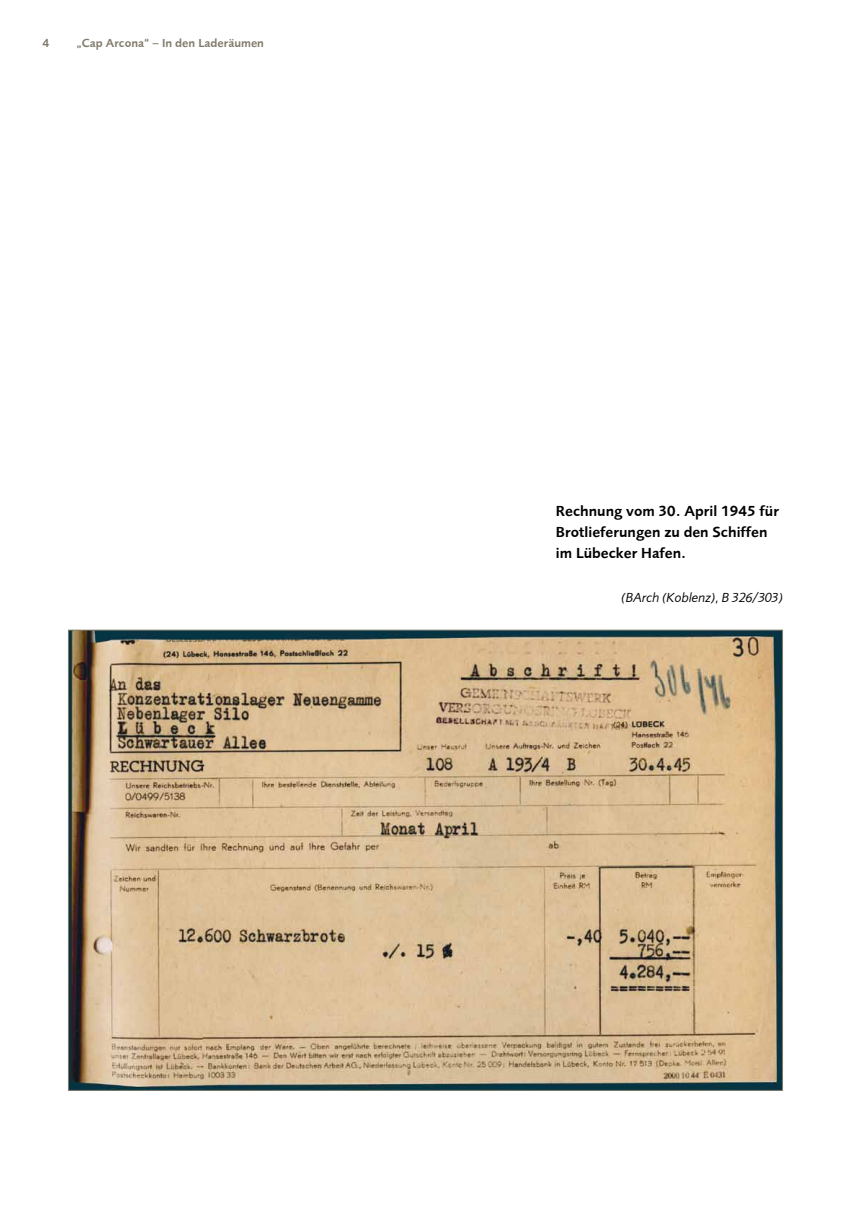
<style>
.page{position:relative;width:851px;height:1212px;background:#fff}
.page>*{position:absolute;margin:0;border:0;box-sizing:border-box;transform-origin:0 0}
.t1{font:15px/21px "Foundry Sans Demi";color:#000}
.t2{font:italic 13.5px "Foundry Sans";color:#000}
.t3{font:12px "Foundry Sans Demi";color:#827c6c}
</style>
<div class="page">
<img style="left:70px;top:632px;width:710px;height:457px">
<p class="t3" style="left:43px;top:36px;width:8px">4</p>
<p class="t3" style="left:77px;top:36px;width:189px">„Cap Arcona“ – In den Laderäumen</p>
<p class="t1" style="left:556px;top:501px;width:224px">Rechnung vom 30. April 1945 für<br>Brotlieferungen zu den Schiffen im Lübecker Hafen.</p>
<p class="t2" style="left:621px;top:590px;width:163px">(BArch (Koblenz), B 326/303)</p>
</div>
